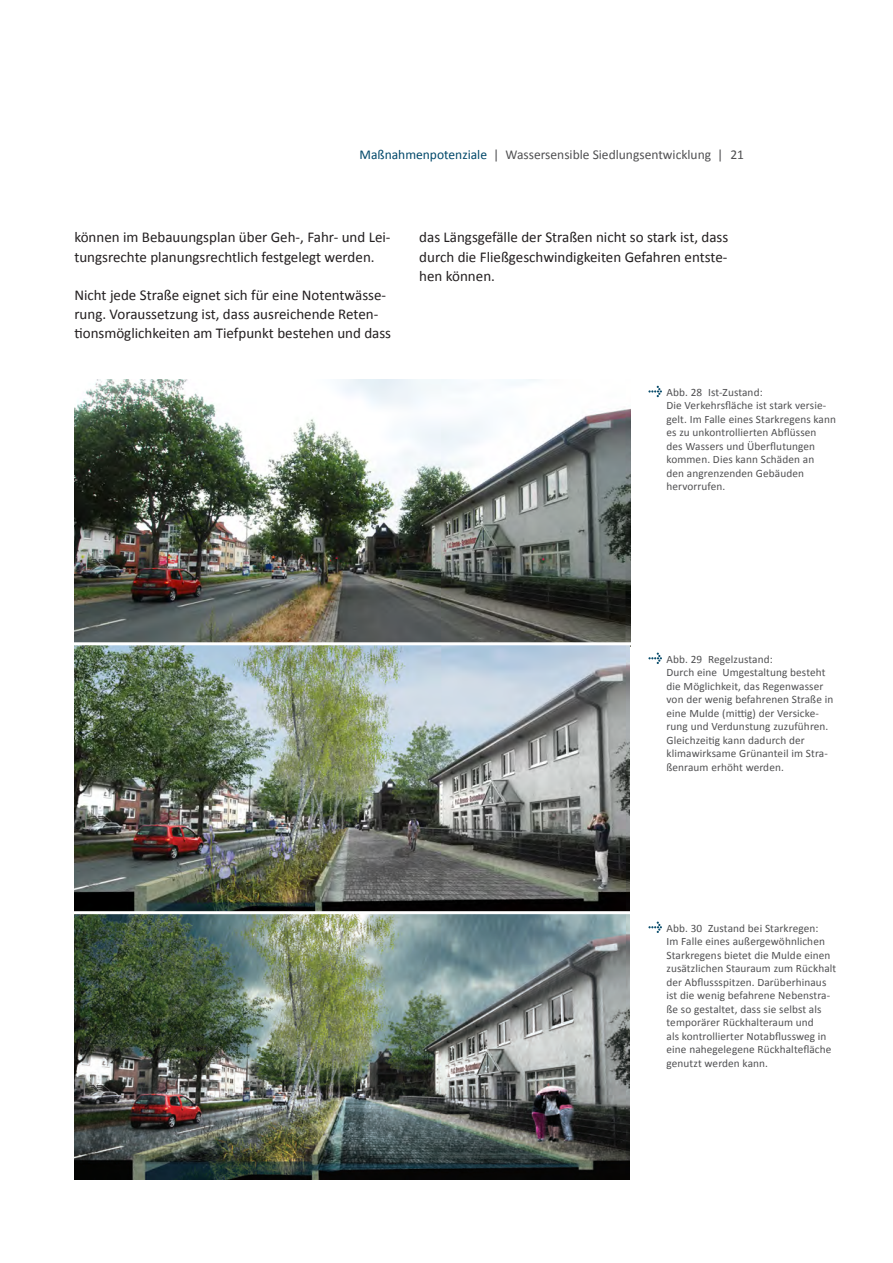
<style>
.page{position:relative;width:893px;height:1263px;background:#fff}
.page>*{position:absolute;margin:0;border:0;box-sizing:border-box;transform-origin:0 0}
.Fließtext_Calibri_1{font:15px/19.2px "Calibri";color:#231f20}
.t1{font:13.5px "Calibri";color:#505052}
.t2{font:11.25px/13.5px "Calibri";letter-spacing:.01em;color:#505052}
.s1{color:#00486a}
</style>
<div class="page">
<img style="left:74px;top:380px;width:556px;height:799px">
<hr style="left:51px;top:911px;width:673px;height:3px;background:#fff">
<hr style="left:62px;top:642px;width:673px;height:3px;background:#fff">
<svg style="left:648px;top:386px;width:14px;height:11px"></svg>
<svg style="left:648px;top:653px;width:14px;height:11px"></svg>
<svg style="left:648px;top:921px;width:14px;height:12px"></svg>
<p class="t1" style="left:360px;top:145px;width:365px"><span class="s1">Maßnahmenpotenziale</span> | Wassersensible Siedlungsentwicklung |</p>
<p class="t1" style="left:730px;top:145px;width:15px">21</p>
<p class="Fließtext_Calibri_1" style="left:74px;top:227px;width:318px">können im Bebauungsplan über Geh-, Fahr- und Lei-</p>
<p class="Fließtext_Calibri_1" style="left:74px;top:247px;width:302px">tungsrechte planungsrechtlich festgelegt werden.</p>
<p class="Fließtext_Calibri_1" style="left:74px;top:285px;width:318px">Nicht jede Straße eignet sich für eine Notentwässe&shy;rung. Voraussetzung ist, dass ausreichende Reten&shy;tionsmöglichkeiten am Tiefpunkt bestehen und dass</p>
<p class="Fließtext_Calibri_1" style="left:419px;top:227px;width:310px;text-align:justify">das Längsgefälle der Straßen nicht so stark ist, dass durch die Fließgeschwindigkeiten Gefahren entste&shy;hen können.</p>
<p class="t2" style="left:666px;top:385px;width:171px">Abb. 28 Ist-Zustand:<br>Die Verkehrsfläche ist stark versie&shy;gelt. Im Falle eines Starkregens kann es zu unkontrollierten Abflüssen<br>des Wassers und Überflutungen kommen. Dies kann Schäden an<br>den angrenzenden Gebäuden hervorrufen.</p>
<p class="t2" style="left:666px;top:652px;width:168px">Abb. 29 Regelzustand:<br>Durch eine Umgestaltung besteht die Möglichkeit, das Regenwasser von der wenig befahrenen Straße in eine Mulde (mittig) der Versicke&shy;rung und Verdunstung zuzuführen.<br>Gleichzeitig kann dadurch der klimawirksame Grünanteil im Stra&shy;ßenraum erhöht werden.</p>
<p class="t2" style="left:666px;top:921px;width:171px">Abb. 30 Zustand bei Starkregen:<br>Im Falle eines außergewöhnlichen Starkregens bietet die Mulde einen zusätzlichen Stauraum zum Rückhalt der Abflussspitzen. Darüberhinaus ist die wenig befahrene Nebenstra&shy;ße so gestaltet, dass sie selbst als temporärer Rückhalteraum und<br>als kontrollierter Notabflussweg in eine nahegelegene Rückhaltefläche genutzt werden kann.</p>
</div>
